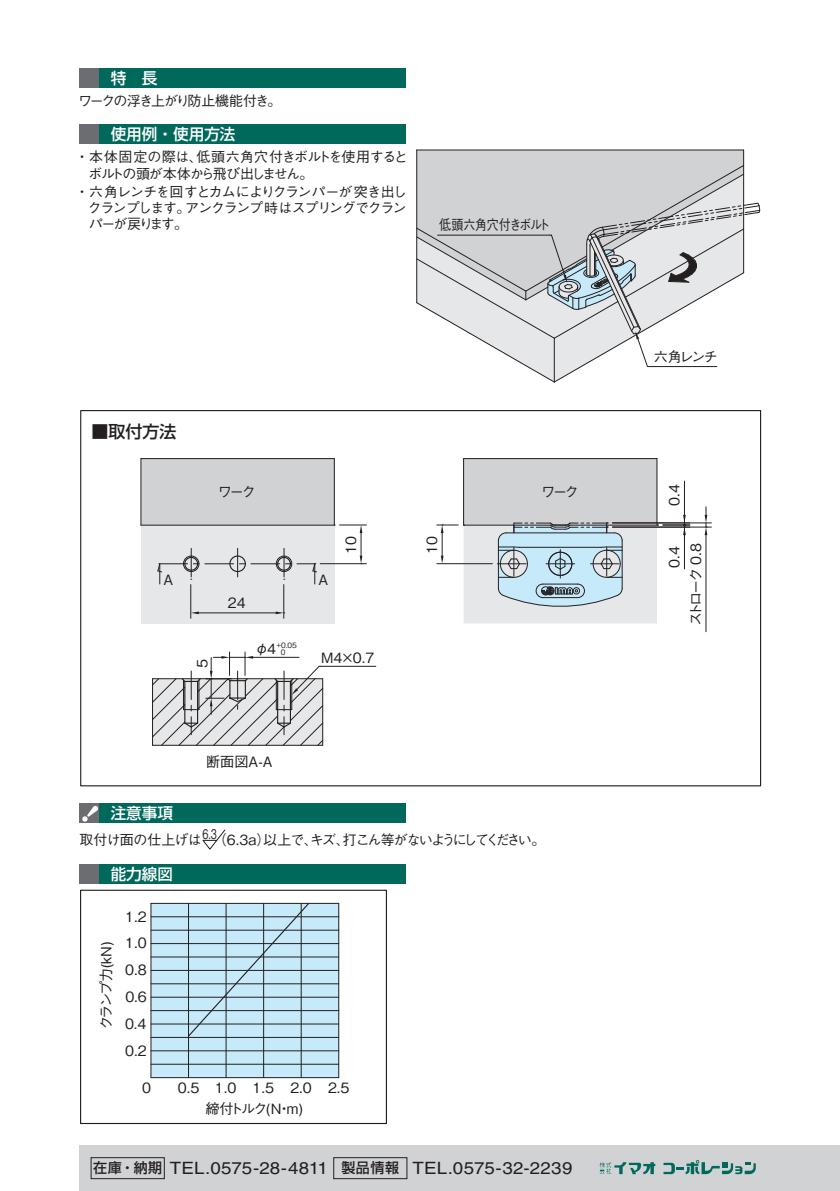
<style>
.page{position:relative;width:840px;height:1191px;background:#fff}
.page>*{position:absolute;margin:0;border:0;box-sizing:border-box;transform-origin:0 0}
.t1{font:17px "Helvetica LT Std";letter-spacing:.005em;color:#231f20;scale:1.1 1}
.t2{font:500 17px "Shin Go Pr 6 N";color:#231f20}
.t3{font:500 15.6px "Shin Go Pr 6 N";color:#fff}
.t4{font:500 14.2px "Gothic BBB Pro";letter-spacing:-.13em;color:#231f20}
.t5{font:500 14.2px "Gothic BBB Pro";letter-spacing:-.03em;color:#231f20;scale:.85 1}
.t6{font:500 14px/16px "Gothic BBB Pr 6 N";letter-spacing:-.085em;color:#231f20}
.t7{font:500 14px "Gothic BBB Pr 6 N";letter-spacing:.02em;color:#231f20}
.t8{font:500 14px "Gothic BBB Pr 6 N";letter-spacing:-.05em;color:#231f20}
.t9{font:500 14px "Gothic BBB Pr 6 N";letter-spacing:-.115em;color:#231f20}
.t10{font:500 14px "Gothic BBB Pr 6 N";letter-spacing:-.125em;color:#231f20}
.t11{font:500 13.4px "Gothic BBB Pr 6 N";color:#231f20;scale:.72 1}
.t12{font:500 7.4px/6.8px "Gothic BBB Pro";color:#231f20}
.s1{font-size:14.2px}
.s2{font-family:"Shin Go Pr 6 N";font-weight:500;font-size:14px}
</style>
<div class="page">
<div style="left:79px;top:1145px;width:760px;height:46px;background:#d1d2d4"></div>
<div style="left:91px;top:1157px;width:73px;height:22px;border:1px solid #231f20"></div>
<div style="left:333px;top:1157px;width:74px;height:22px;border:1px solid #231f20"></div>
<svg style="left:599px;top:1162px;width:56px;height:12px"></svg>
<svg style="left:663px;top:1160px;width:92px;height:14px"></svg>
<div style="left:141px;top:458px;width:193px;height:67px;background:#d1d2d4"></div>
<div style="left:463px;top:458px;width:193px;height:67px;background:#d1d2d4"></div>
<div style="left:141px;top:525px;width:193px;height:98px;background:#e6e7e9"></div>
<hr style="left:190px;top:584px;width:1px;height:34px;background:#231f20">
<hr style="left:283px;top:584px;width:1px;height:34px;background:#231f20">
<hr style="left:199px;top:612px;width:76px;height:1px;background:#231f20">
<svg style="left:191px;top:611px;width:8px;height:3px"></svg>
<svg style="left:275px;top:611px;width:9px;height:3px"></svg>
<hr style="left:320px;top:666px;width:55px;height:1px;background:#231f20">
<hr style="left:320px;top:563px;width:46px;height:1px;background:#231f20">
<svg style="left:334px;top:524px;width:32px;height:40px"></svg>
<hr style="left:612px;top:522px;width:99px;height:1px;background:#231f20">
<hr style="left:612px;top:527px;width:99px;height:1px;background:#231f20">
<hr style="left:705px;top:535px;width:1px;height:97px;background:#231f20">
<svg style="left:704px;top:507px;width:3px;height:28px"></svg>
<hr style="left:683px;top:481px;width:1px;height:34px;background:#231f20">
<svg style="left:157px;top:548px;width:160px;height:36px"></svg>
<div style="left:417px;top:151px;width:325px;height:14px;background:#d1d2d4"></div>
<hr style="left:416px;top:150px;width:1px;height:153px;background:#231f20">
<hr style="left:742px;top:150px;width:1px;height:123px;background:#231f20">
<hr style="left:416px;top:150px;width:327px;height:1px;background:#231f20">
<svg style="left:416px;top:165px;width:344px;height:218px"></svg>
<hr style="left:140px;top:458px;width:1px;height:67px;background:#231f20">
<hr style="left:334px;top:458px;width:1px;height:67px;background:#231f20">
<hr style="left:141px;top:458px;width:193px;height:1px;background:#231f20">
<hr style="left:141px;top:525px;width:193px;height:1px;background:#231f20">
<div style="left:276px;top:556px;width:16px;height:16px;border:1px solid #231f20;border-radius:50%"></div>
<div style="left:183px;top:556px;width:16px;height:16px;border:1px solid #231f20;border-radius:50%"></div>
<hr style="left:463px;top:458px;width:193px;height:1px;background:#231f20">
<svg style="left:436px;top:515px;width:253px;height:108px"></svg>
<hr style="left:656px;top:458px;width:1px;height:67px;background:#231f20">
<hr style="left:463px;top:458px;width:1px;height:67px;background:#231f20">
<div style="left:229px;top:555px;width:17px;height:17px;border:1px solid #231f20;border-radius:50%"></div>
<div style="left:277px;top:557px;width:14px;height:14px;border:1px solid #231f20;border-radius:50%"></div>
<div style="left:184px;top:557px;width:14px;height:14px;border:1px solid #231f20;border-radius:50%"></div>
<svg style="left:152px;top:652px;width:171px;height:94px"></svg>
<div style="left:151px;top:903px;width:187px;height:174px;background:#c6eafa"></div>
<hr style="left:151px;top:1077px;width:187px;height:1px;background:#231f20">
<hr style="left:151px;top:1063px;width:187px;height:1px;background:#231f20">
<hr style="left:151px;top:1050px;width:187px;height:1px;background:#231f20">
<hr style="left:151px;top:1037px;width:187px;height:1px;background:#231f20">
<hr style="left:151px;top:1023px;width:187px;height:1px;background:#231f20">
<hr style="left:151px;top:1010px;width:187px;height:1px;background:#231f20">
<hr style="left:151px;top:997px;width:187px;height:1px;background:#231f20">
<hr style="left:151px;top:983px;width:187px;height:1px;background:#231f20">
<hr style="left:151px;top:970px;width:187px;height:1px;background:#231f20">
<hr style="left:151px;top:956px;width:187px;height:1px;background:#231f20">
<hr style="left:151px;top:943px;width:187px;height:1px;background:#231f20">
<hr style="left:151px;top:930px;width:187px;height:1px;background:#231f20">
<hr style="left:151px;top:916px;width:187px;height:1px;background:#231f20">
<hr style="left:151px;top:903px;width:187px;height:1px;background:#231f20">
<hr style="left:150px;top:903px;width:1px;height:174px;background:#231f20">
<hr style="left:188px;top:903px;width:1px;height:174px;background:#231f20">
<hr style="left:225px;top:903px;width:1px;height:174px;background:#231f20">
<hr style="left:263px;top:903px;width:1px;height:174px;background:#231f20">
<hr style="left:301px;top:903px;width:1px;height:174px;background:#231f20">
<hr style="left:338px;top:903px;width:1px;height:174px;background:#231f20">
<div style="left:80px;top:889px;width:307px;height:235px;border:1px solid #231f20"></div>
<svg style="left:187px;top:902px;width:123px;height:135px"></svg>
<div style="left:79px;top:124px;width:20px;height:20px;background:#6c6d70"></div>
<div style="left:99px;top:124px;width:306px;height:20px;background:#01695b"></div>
<div style="left:79px;top:68px;width:20px;height:20px;background:#6c6d70"></div>
<div style="left:99px;top:68px;width:306px;height:20px;background:#01695b"></div>
<div style="left:79px;top:803px;width:20px;height:20px;background:#6c6d70"></div>
<div style="left:99px;top:803px;width:306px;height:20px;background:#01695b"></div>
<svg style="left:82px;top:805px;width:16px;height:17px"></svg>
<svg style="left:202px;top:829px;width:24px;height:21px"></svg>
<div style="left:79px;top:864px;width:20px;height:20px;background:#6c6d70"></div>
<div style="left:99px;top:864px;width:306px;height:20px;background:#01695b"></div>
<p class="t3" style="left:111px;top:65px;width:48px">特　長</p>
<p class="t10" style="left:78px;top:89px;width:205px">ワークの浮き上がり防止機能付き。</p>
<p class="t3" style="left:111px;top:121px;width:126px">使用例・使用方法</p>
<p class="t7" style="left:75px;top:145px;width:334px">・ 本体固定の際は、低頭六角穴付きボルトを使用すると</p>
<p class="t9" style="left:89px;top:162px;width:226px">ボルトの頭が本体から飛び出しません。</p>
<p class="t8" style="left:75px;top:180px;width:333px">・ 六角レンチを回すとカムによりクランパーが突き出し</p>
<p class="t6" style="left:88px;top:198px;width:320px">クランプします。アンクランプ時はスプリングでクランパーが戻ります。</p>
<p class="t5" style="left:439px;top:213px;width:132px">低頭六角穴付きボルト</p>
<p class="t2" style="left:91px;top:417px;width:87px">■取付方法</p>
<p class="t4" style="left:218px;top:480px;width:39px">ワーク</p>
<p class="t4" style="left:163px;top:568px;width:11px">A</p>
<p class="t4" style="left:318px;top:568px;width:11px">A</p>
<p class="t4" style="left:228px;top:591px;width:19px">24</p>
<p class="t4" style="left:339px;top:554px;width:19px;rotate:-90deg">10</p>
<p class="t4" style="left:190px;top:668px;width:10px;rotate:-90deg">5</p>
<p class="t12" style="left:281px;top:641px;width:18px;text-indent:-26px"><span class="s1">φ4</span>+0.05<br>0</p>
<p class="t4" style="left:321px;top:646px;width:55px">M4×0.7</p>
<p class="t4" style="left:206px;top:750px;width:68px">断面図A-A</p>
<p class="t4" style="left:420px;top:554px;width:19px;rotate:-90deg">10</p>
<p class="t4" style="left:540px;top:480px;width:39px">ワーク</p>
<p class="t3" style="left:111px;top:800px;width:64px">注意事項</p>
<p class="t6" style="left:79px;top:831px;width:467px">取付け面の仕上げは （6.3a）以上で、キズ、打こん等がないようにしてください。</p>
<p class="t11" style="left:202px;top:822px;width:22px">6.3</p>
<p class="t3" style="left:111px;top:861px;width:64px">能力線図</p>
<p class="t4" style="left:95px;top:1030px;width:90px;rotate:-90deg">クランプ力(kN)</p>
<p class="t4" style="left:125px;top:905px;width:23px">1.2</p>
<p class="t4" style="left:125px;top:931px;width:23px">1.0</p>
<p class="t4" style="left:125px;top:958px;width:23px">0.8</p>
<p class="t4" style="left:125px;top:985px;width:23px">0.6</p>
<p class="t4" style="left:125px;top:1012px;width:23px">0.4</p>
<p class="t4" style="left:125px;top:1039px;width:23px">0.2</p>
<p class="t4" style="left:142px;top:1076px;width:10px">0</p>
<p class="t4" style="left:178px;top:1075px;width:173px">0.5 1.0 1.5 2.0 2.5</p>
<p class="t4" style="left:205px;top:1097px;width:99px">締付トルク(N・m)</p>
<p class="t1" style="left:93px;top:1158px;width:437px"><span class="s2">在庫・納期</span> TEL.0575-28-4811 <span class="s2">製品情報</span> TEL.0575-32-2239</p>
<p class="t4" style="left:653px;top:345px;width:65px">六角レンチ</p>
<p class="t4" style="left:662px;top:505px;width:23px;rotate:-90deg">0.4</p>
<p class="t4" style="left:662px;top:568px;width:23px;rotate:-90deg">0.4</p>
<p class="t4" style="left:684px;top:625px;width:84px;rotate:-90deg">ストローク 0.8</p>
</div>
